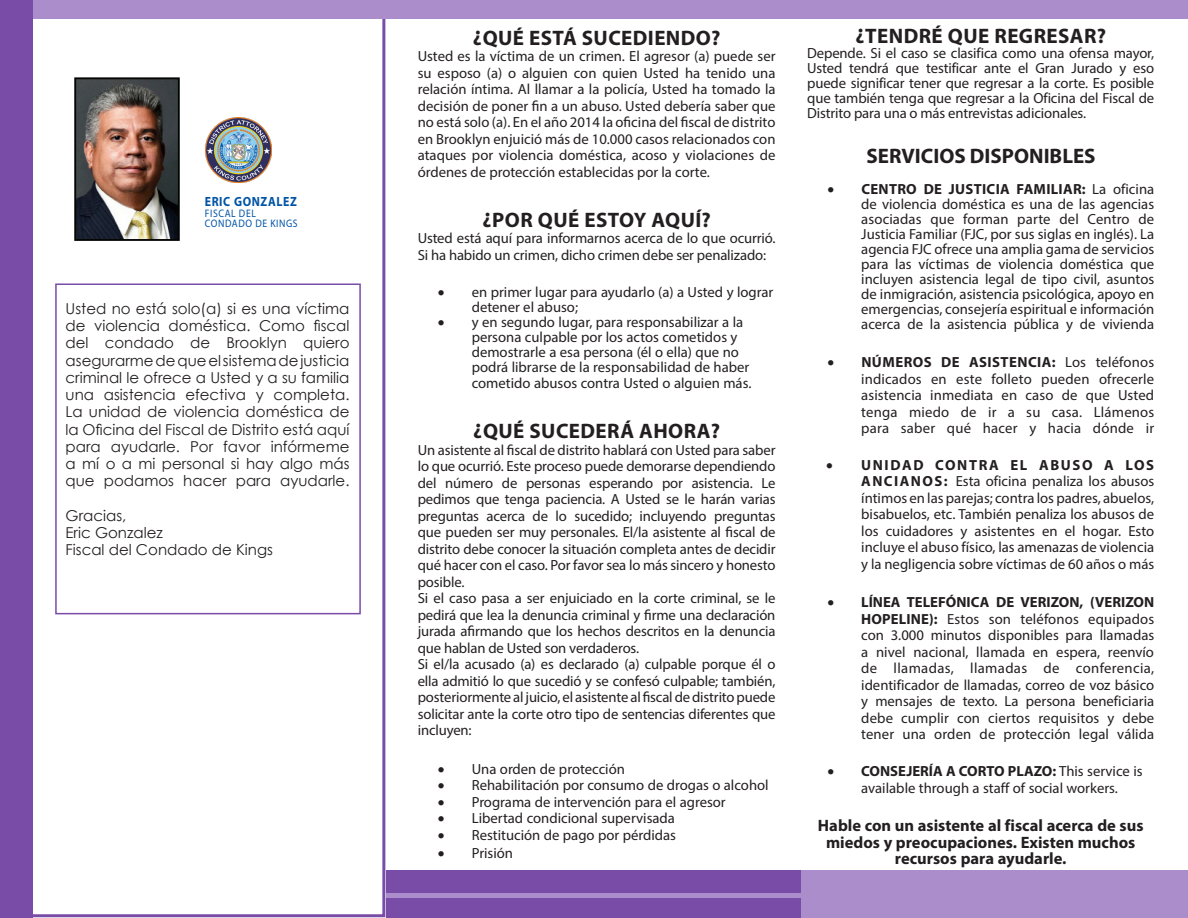
<style>
.page{position:relative;width:1188px;height:918px;background:#fff}
.page>*{position:absolute;margin:0;border:0;box-sizing:border-box;transform-origin:0 0}
.t1{font:700 21px "Myriad Pro";letter-spacing:.02em;color:#231f20}
.t2{font:700 21px "Myriad Pro";color:#231f20}
.t3{font:700 16.5px/16.5px "Myriad Pro";color:#231f20;text-align:center}
.t4{font:15px/17.2px "Century Gothic";color:#231f20;text-align:justify}
.t5{font:14.7px/16.5px "Myriad Pro";color:#231f20;text-align:justify}
.t6{font:700 13.35px "Myriad Pro";letter-spacing:.05em;color:#0054a5;scale:.89 1}
.t7{font:10.95px "Myriad Pro";letter-spacing:.06em;color:#0054a5;scale:.89 1}
.s1{font-weight:700}
</style>
<div class="page">
<div style="left:55px;top:284px;width:306px;height:330px;border:2px solid #794ca7"></div>
<div style="left:27px;top:0;width:1161px;height:19px;background:#ab8dcb"></div>
<div style="left:0;top:0;width:33px;height:918px;background:#794ca7"></div>
<div style="left:386px;top:870px;width:802px;height:48px;background:#794ca7"></div>
<div style="left:801px;top:870px;width:387px;height:48px;background:#ab8dcb"></div>
<hr style="left:386px;top:894px;width:425px;height:4px;background:#ab8dcb">
<img style="left:77px;top:80px;width:100px;height:158px">
<div style="left:74px;top:77px;width:106px;height:164px;border:2px solid #040503"></div>
<img style="left:205px;top:117px;width:67px;height:66px">
<p class="t6" style="left:205px;top:193px;width:105px">ERIC GONZALEZ</p>
<p class="t7" style="left:205px;top:206px;width:59px">FISCAL DEL</p>
<p class="t7" style="left:205px;top:217px;width:106px">CONDADO DE KINGS</p>
<p class="t4" style="left:66px;top:300px;width:285px">Usted no está solo(a) si es una víctima de violencia doméstica. Como fiscal del condado de Brooklyn quiero asegurarme de que el sistema de justicia criminal le ofrece a Usted y a su familia una asistencia efectiva y completa.</p>
<p class="t4" style="left:66px;top:403px;width:285px">La unidad de violencia doméstica de la Oficina del Fiscal de Distrito está aquí para ayudarle. Por favor infórmeme a mí o a mi personal si hay algo más que podamos hacer para ayudarle.</p>
<p class="t4" style="left:66px;top:507px;width:62px">Gracias,</p>
<p class="t4" style="left:66px;top:524px;width:99px">Eric Gonzalez</p>
<p class="t4" style="left:66px;top:541px;width:209px">Fiscal del Condado de Kings</p>
<p class="t1" style="left:473px;top:24px;width:249px">¿QUÉ ESTÁ SUCEDIENDO?</p>
<p class="t5" style="left:418px;top:48px;width:359px">Usted es la víctima de un crimen. El agresor (a) puede ser su esposo (a) o alguien con quien Usted ha tenido una relación íntima. Al llamar a la policía, Usted ha tomado la decisión de poner fin a un abuso. Usted debería saber que no está solo (a). En el año 2014 la oficina del fiscal de distrito en Brooklyn enjuició más de 10.000 casos relacionados con ataques por violencia doméstica, acoso y violaciones de órdenes de protección establecidas por la corte.</p>
<p class="t1" style="left:482px;top:206px;width:230px">¿POR QUÉ ESTOY AQUÍ?</p>
<p class="t5" style="left:418px;top:230px;width:359px">Usted está aquí para informarnos acerca de lo que ocurrió.<br>Si ha habido un crimen, dicho crimen debe ser penalizado:</p>
<p class="t5" style="left:472px;top:284px;width:303px;line-height:15px;text-indent:-34px">• en primer lugar para ayudarlo (a) a Usted y lograr detener el abuso;</p>
<p class="t5" style="left:472px;top:314px;width:279px;line-height:15px;text-align:left;text-indent:-34px">• y en segundo lugar, para responsabilizar a la persona culpable por los actos cometidos y demostrarle a esa persona (él o ella) que no podrá librarse de la responsabilidad de haber</p>
<p class="t5" style="left:472px;top:375px;width:281px">cometido abusos contra Usted o alguien más.</p>
<p class="t1" style="left:473px;top:418px;width:248px">¿QUÉ SUCEDERÁ AHORA?</p>
<p class="t5" style="left:418px;top:442px;width:359px">Un asistente al fiscal de distrito hablará con Usted para saber lo que ocurrió. Este proceso puede demorarse dependiendo del número de personas esperando por asistencia. Le pedimos que tenga paciencia. A Usted se le harán varias preguntas acerca de lo sucedido; incluyendo preguntas que pueden ser muy personales. El/la asistente al fiscal de distrito debe conocer la situación completa antes de decidir qué hacer con el caso. Por favor sea lo más sincero y honesto posible.</p>
<p class="t5" style="left:418px;top:590px;width:359px">Si el caso pasa a ser enjuiciado en la corte criminal, se le pedirá que lea la denuncia criminal y firme una declaración jurada afirmando que los hechos descritos en la denuncia que hablan de Usted son verdaderos.</p>
<p class="t5" style="left:418px;top:656px;width:359px">Si el/la acusado (a) es declarado (a) culpable porque él o ella admitió lo que sucedió y se confesó culpable; también, posteriormente al juicio, el asistente al fiscal de distrito puede solicitar ante la corte otro tipo de sentencias diferentes que incluyen:</p>
<p class="t5" style="left:438px;top:760px;width:188px">• Una orden de protección</p>
<p class="t5" style="left:438px;top:777px;width:332px">• Rehabilitación por consumo de drogas o alcohol</p>
<p class="t5" style="left:438px;top:793px;width:289px">• Programa de intervención para el agresor</p>
<p class="t5" style="left:438px;top:810px;width:239px">• Libertad condicional supervisada</p>
<p class="t5" style="left:438px;top:826px;width:240px">• Restitución de pago por pérdidas</p>
<p class="t5" style="left:438px;top:844px;width:77px">• Prisión</p>
<p class="t1" style="left:856px;top:22px;width:252px">¿TENDRÉ QUE REGRESAR?</p>
<p class="t5" style="left:807px;top:45px;width:349px;line-height:15px">Depende. Si el caso se clasifica como una ofensa mayor, Usted tendrá que testificar ante el Gran Jurado y eso puede significar tener que regresar a la corte. Es posible que también tenga que regresar a la Oficina del Fiscal de Distrito para una o más entrevistas adicionales.</p>
<p class="t2" style="left:867px;top:142px;width:230px">SERVICIOS DISPONIBLES</p>
<p class="t5" style="left:861px;top:182px;width:295px;line-height:15px;text-indent:-34px">• <span class="s1">CENTRO DE JUSTICIA FAMILIAR:</span> La oficina de violencia doméstica es una de las agencias asociadas que forman parte del Centro de Justicia Familiar (FJC, por sus siglas en inglés). La agencia FJC ofrece una amplia gama de servicios para las víctimas de violencia doméstica que incluyen asistencia legal de tipo civil, asuntos de inmigración, asistencia psicológica, apoyo en emergencias, consejería espiritual e información acerca de la asistencia pública y de vivienda</p>
<p class="t5" style="left:861px;top:354px;width:295px;text-indent:-34px">• <span class="s1">NÚMEROS DE ASISTENCIA:</span> Los teléfonos indicados en este folleto pueden ofrecerle asistencia inmediata en caso de que Usted tenga miedo de ir a su casa. Llámenos para saber qué hacer y hacia dónde ir</p>
<p class="t5" style="left:861px;top:457px;width:295px;text-indent:-35px">• <span class="s1">UNIDAD CONTRA EL ABUSO A LOS ANCIANOS:</span> Esta oficina penaliza los abusos íntimos en las parejas; contra los padres, abuelos, bisabuelos, etc. También penaliza los abusos de los cuidadores y asistentes en el hogar. Esto incluye el abuso físico, las amenazas de violencia y la negligencia sobre víctimas de 60 años o más</p>
<p class="t5" style="left:861px;top:594px;width:295px;text-indent:-34px">• <span class="s1">LÍNEA TELEFÓNICA DE VERIZON, (VERIZON HOPELINE):</span> Estos son teléfonos equipados con 3.000 minutos disponibles para llamadas a nivel nacional, llamada en espera, reenvío de llamadas, llamadas de conferencia, identificador de llamadas, correo de voz básico y mensajes de texto. La persona beneficiaria debe cumplir con ciertos requisitos y debe tener una orden de protección legal válida</p>
<p class="t5" style="left:861px;top:762px;width:283px;line-height:17.7px;text-indent:-34px">• <span class="s1">CONSEJERÍA A CORTO PLAZO:</span> This service is available through a staff of social workers.</p>
<p class="t3" style="left:818px;top:817px;width:327px">Hable con un asistente al fiscal acerca de sus miedos y preocupaciones. Existen muchos recursos para ayudarle.</p>
</div>
